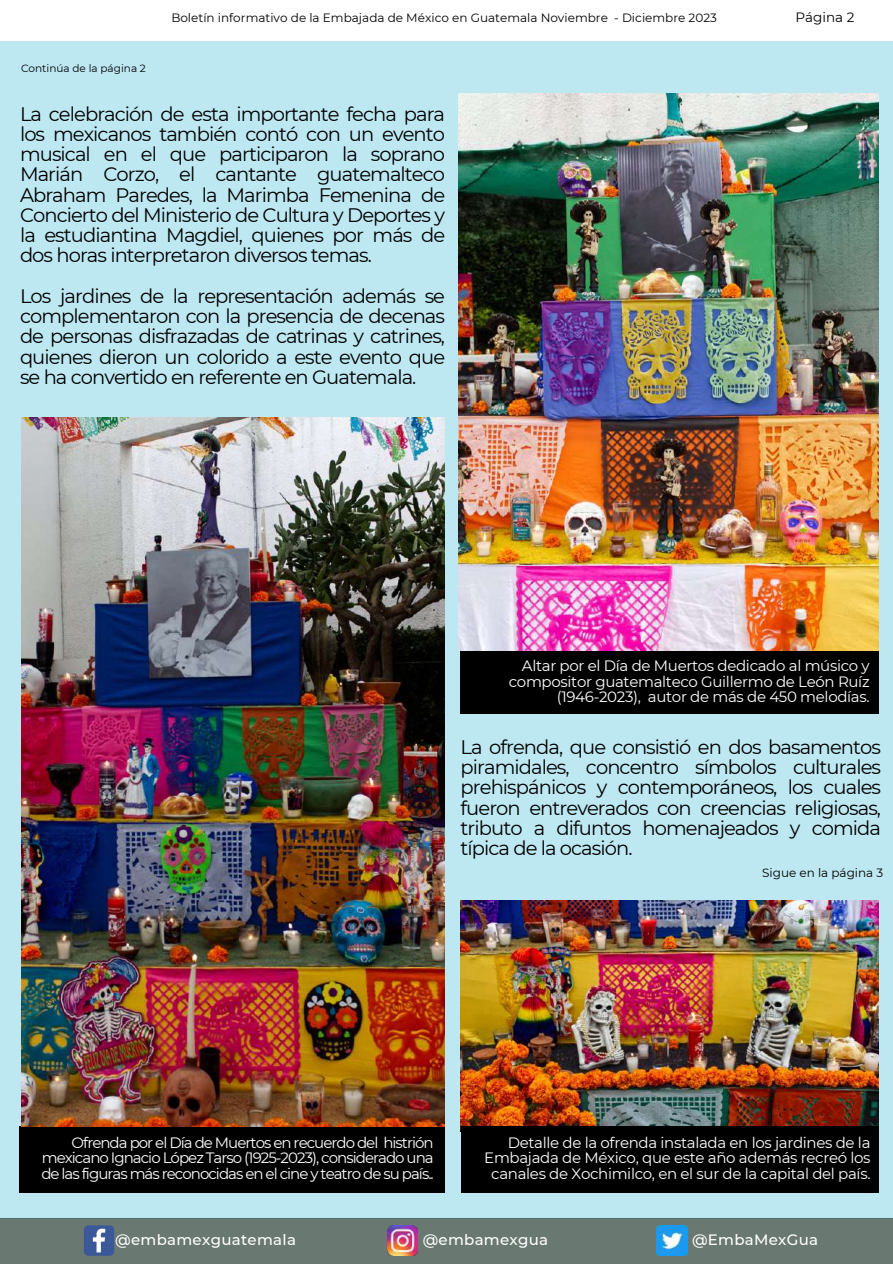
<style>
.page{position:relative;width:893px;height:1264px;background:#fff}
.page>*{position:absolute;margin:0;border:0;box-sizing:border-box;transform-origin:0 0}
.t1{font:19.5px/20.2px "Montserrat";letter-spacing:-.045em;color:#000;text-align:justify}
.t2{font:15px/15.8px "Montserrat";letter-spacing:-.02em;color:#fff;text-align:right}
.t3{font:500 15px "Montserrat";letter-spacing:.02em;color:#fff}
.t4{font:13.5px "Montserrat";color:#000}
.t5{font:12px "Montserrat";color:#000}
.t6{font:10.5px "Montserrat";color:#000}
</style>
<div class="page">
<div style="left:0;top:41px;width:892px;height:1177px;background:#bde7f1"></div>
<div style="left:0;top:1218px;width:892px;height:45px;background:#697972"></div>
<svg style="left:84px;top:1225px;width:30px;height:30px"></svg>
<img style="left:387px;top:1225px;width:31px;height:30px">
<img style="left:656px;top:1225px;width:31px;height:30px">
<div style="left:20px;top:1126px;width:424px;height:66px;background:#000"></div>
<img style="left:459px;top:93px;width:419px;height:557px">
<img style="left:21px;top:418px;width:423px;height:708px">
<div style="left:460px;top:651px;width:418px;height:62px;background:#000"></div>
<img style="left:461px;top:900px;width:417px;height:226px">
<div style="left:461px;top:1126px;width:417px;height:66px;background:#000"></div>
<p class="t6" style="left:21px;top:62px;width:126px">Continúa de la página 2</p>
<p class="t5" style="left:171px;top:10px;width:547px">Boletín informativo de la Embajada de México en Guatemala Noviembre - Diciembre 2023</p>
<p class="t4" style="left:795px;top:9px;width:60px">Página 2</p>
<p class="t1" style="left:20px;top:103px;width:426px">La celebración de esta importante fecha para los mexicanos también contó con un evento musical en el que participaron la soprano Marián Corzo, el cantante guatemalteco Abraham Paredes, la Marimba Femenina de Concierto del Ministerio de Cultura y Deportes y la estudiantina Magdiel, quienes por más de dos horas interpretaron diversos temas.</p>
<p class="t1" style="left:20px;top:286px;width:426px">Los jardines de la representación además se complementaron con la presencia de decenas de personas disfrazadas de catrinas y catrines, quienes dieron un colorido a este evento que se ha convertido en referente en Guatemala.</p>
<p class="t2" style="left:509px;top:657px;width:362px">Altar por el Día de Muertos dedicado al músico y compositor guatemalteco Guillermo de León Ruíz (1946-2023), autor de más de 450 melodías.</p>
<p class="t1" style="left:460px;top:736px;width:422px">La ofrenda, que consistió en dos basamentos piramidales, concentro símbolos culturales prehispánicos y contemporáneos, los cuales fueron entreverados con creencias religiosas, tributo a difuntos homenajeados y comida típica de la ocasión.</p>
<p class="t5" style="left:762px;top:865px;width:123px">Sigue en la página 3</p>
<p class="t2" style="left:41px;top:1134px;width:394px;text-align:justify;text-indent:30px">Ofrenda por el Día de Muertos en recuerdo del histrión mexicano Ignacio López Tarso (1925-2023), considerado una de las figuras más reconocidas en el cine y teatro de su país..</p>
<p class="t2" style="left:484px;top:1134px;width:387px">Detalle de la ofrenda instalada en los jardines de la<br>Embajada de México, que este año además recreó los canales de Xochimilco, en el sur de la capital del país.</p>
<p class="t3" style="left:115px;top:1230px;width:182px">@embamexguatemala</p>
<p class="t3" style="left:422px;top:1230px;width:127px">@embamexgua</p>
<p class="t3" style="left:692px;top:1230px;width:128px">@EmbaMexGua</p>
</div>
